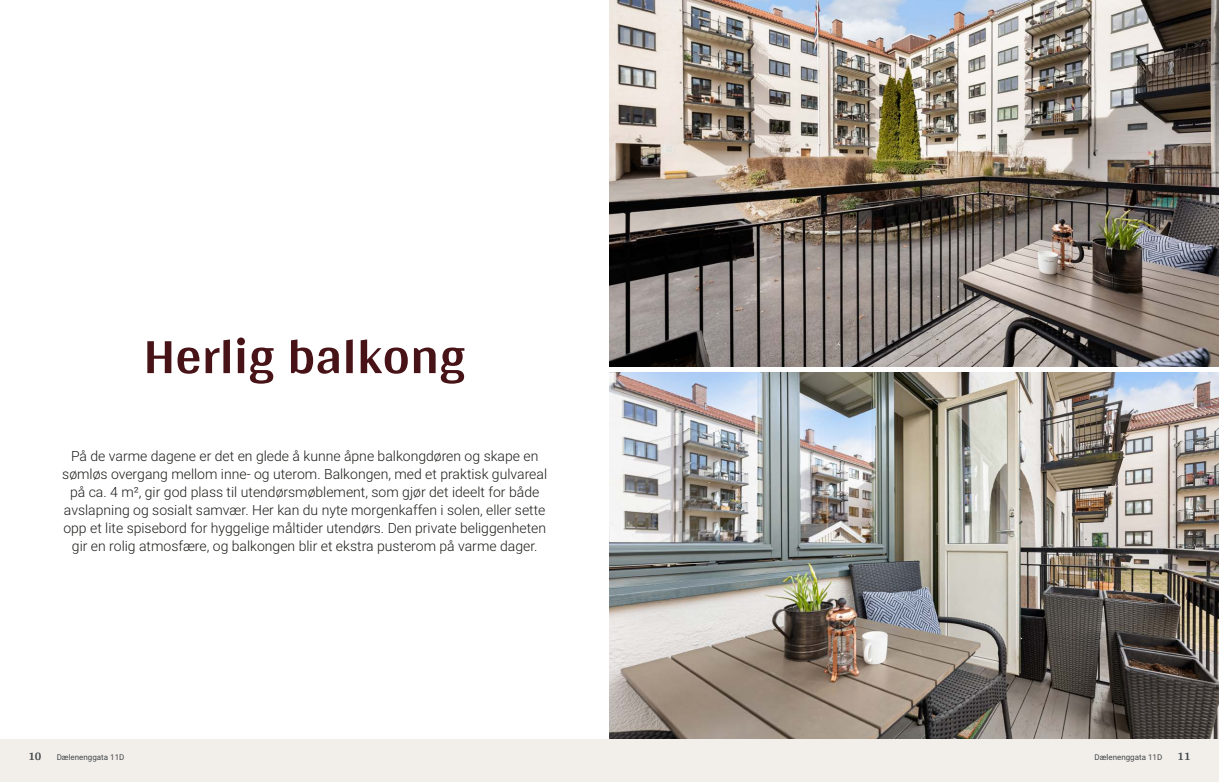
<style>
.page{position:relative;width:1219px;height:782px;background:#fff}
.page>*{position:absolute;margin:0;border:0;box-sizing:border-box;transform-origin:0 0}
.t1{font:700 52px "Arya";color:#481317}
.t2{font:300 14px/18px "Roboto Vitec";color:#1d1d1b;text-align:center}
.t3{font:700 12px "Arya";color:#414749}
.t4{font:8px "Roboto Vitec";color:#414749}
</style>
<div class="page">
<div style="left:0;top:739px;width:612px;height:42px;background:#f2eeea"></div>
<img style="left:609px;top:0;width:610px;height:367px">
<img style="left:609px;top:372px;width:610px;height:367px">
<div style="left:607px;top:739px;width:612px;height:42px;background:#f2eeea"></div>
<h1 class="t1" style="left:143px;top:324px;width:324px">Herlig balkong</h1>
<p class="t2" style="left:62px;top:446px;width:486px">På de varme dagene er det en glede å kunne åpne balkongdøren og skape en sømløs overgang mellom inne‑ og uterom. Balkongen, med et praktisk gulvareal på ca. 4 m², gir god plass til utendørsmøblement, som gjør det ideelt for både avslapning og sosialt samvær. Her kan du nyte morgenkaffen i solen, eller sette opp et lite spisebord for hyggelige måltider utendørs. Den private beliggenheten gir en rolig atmosfære, og balkongen blir et ekstra pusterom på varme dager.</p>
<p class="t3" style="left:28px;top:749px;width:15px">10</p>
<p class="t4" style="left:57px;top:751px;width:69px">Dælenenggata 11D</p>
<p class="t4" style="left:1094px;top:751px;width:69px">Dælenenggata 11D</p>
<p class="t3" style="left:1177px;top:749px;width:15px">11</p>
</div>
